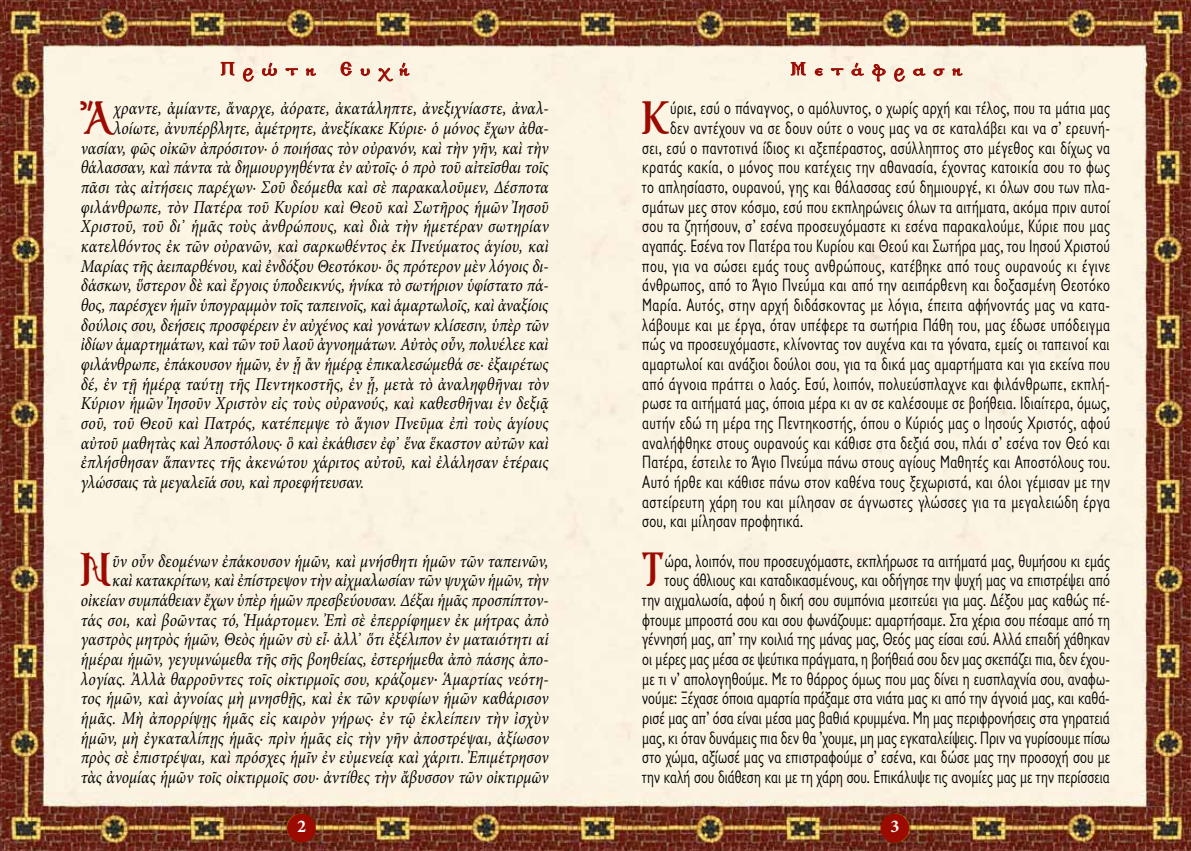
<style>
.page{position:relative;width:1191px;height:851px;background:#fff}
.page>*{position:absolute;margin:0;border:0;box-sizing:border-box;transform-origin:0 0}
.t1{font:700 52.35px "Genesis";color:#9c0b01;scale:.86 1}
.t2{font:700 19.8px "Genesis";color:#9c0b01}
.t3{font:18.15px/19.6px "Gill Sans Hel SCOS";letter-spacing:.015em;color:#000;text-align:right;scale:.86 1}
.t4{font:italic 18.15px/19.6px "Minion Pro 2";letter-spacing:.005em;color:#000;text-align:right;scale:.86 1}
.t5{font:700 18px "Minion Pro";color:#fff}
</style>
<div class="page">
<img style="left:649px;top:0;width:542px;height:850px">
<img style="left:0;top:0;width:531px;height:850px">
<img style="left:531px;top:0;width:118px;height:850px">
<div style="left:287px;top:813px;width:29px;height:29px;background:#9c0b01;border-radius:50%"></div>
<div style="left:880px;top:813px;width:29px;height:29px;background:#9c0b01;border-radius:50%"></div>
<svg style="left:791px;top:62px;width:14px;height:13px"></svg>
<svg style="left:815px;top:68px;width:7px;height:8px"></svg>
<svg style="left:831px;top:68px;width:12px;height:7px"></svg>
<svg style="left:851px;top:63px;width:12px;height:13px"></svg>
<svg style="left:872px;top:64px;width:13px;height:17px"></svg>
<svg style="left:894px;top:68px;width:11px;height:13px"></svg>
<svg style="left:913px;top:68px;width:12px;height:8px"></svg>
<svg style="left:933px;top:69px;width:11px;height:7px"></svg>
<svg style="left:952px;top:68px;width:10px;height:8px"></svg>
<svg style="left:221px;top:52px;width:13px;height:52px"></svg>
<svg style="left:243px;top:68px;width:11px;height:13px"></svg>
<svg style="left:262px;top:63px;width:15px;height:13px"></svg>
<svg style="left:286px;top:68px;width:12px;height:7px"></svg>
<svg style="left:306px;top:68px;width:10px;height:8px"></svg>
<svg style="left:341px;top:62px;width:11px;height:14px"></svg>
<svg style="left:361px;top:68px;width:9px;height:8px"></svg>
<svg style="left:378px;top:68px;width:15px;height:14px"></svg>
<svg style="left:399px;top:63px;width:10px;height:13px"></svg>
<p class="t2" style="left:220px;top:58px;width:96px">Π ρ ώ τ η</p>
<p class="t2" style="left:340px;top:58px;width:70px">Ε υ χ ή</p>
<p class="t2" style="left:790px;top:58px;width:173px">Μ ε τ ά φ ρ α σ η</p>
<h1 class="t1" style="left:83px;top:90px;width:38px">Ἄ</h1>
<p class="t4" style="left:114px;top:99px;width:507px">χραντε, ἀμίαντε, ἄναρχε, ἀόρατε, ἀκατάληπτε, ἀνεξιχνίαστε, ἀναλ-</p>
<p class="t4" style="left:114px;top:118px;width:507px">λοίωτε, ἀνυπέρβλητε, ἀμέτρητε, ἀνεξίκακε Κύριε· ὁ μόνος ἔχων ἀθα-</p>
<p class="t4" style="left:81px;top:138px;width:545px">νασίαν, φῶς οἰκῶν ἀπρόσιτον· ὁ ποιήσας τὸν οὐρανόν, καὶ τὴν γῆν, καὶ τὴν</p>
<p class="t4" style="left:81px;top:158px;width:545px">θάλασσαν, καὶ πάντα τὰ δημιουργηθέντα ἐν αὐτοῖς· ὁ πρὸ τοῦ αἰτεῖσθαι τοῖς</p>
<p class="t4" style="left:81px;top:177px;width:545px">πᾶσι τὰς αἰτήσεις παρέχων· Σοῦ δεόμεθα καὶ σὲ παρακαλοῦμεν, Δέσποτα</p>
<p class="t4" style="left:81px;top:197px;width:545px">φιλάνθρωπε, τὸν Πατέρα τοῦ Κυρίου καὶ Θεοῦ καὶ Σωτῆρος ἡμῶν Ἰησοῦ</p>
<p class="t4" style="left:81px;top:217px;width:545px">Χριστοῦ, τοῦ δι᾿ ἡμᾶς τοὺς ἀνθρώπους, καὶ διὰ τὴν ἡμετέραν σωτηρίαν</p>
<p class="t4" style="left:81px;top:236px;width:545px">κατελθόντος ἐκ τῶν οὐρανῶν, καὶ σαρκωθέντος ἐκ Πνεύματος ἁγίου, καὶ</p>
<p class="t4" style="left:81px;top:256px;width:545px">Μαρίας τῆς ἀειπαρθένου, καὶ ἐνδόξου Θεοτόκου· ὃς πρότερον μὲν λόγοις δι-</p>
<p class="t4" style="left:81px;top:276px;width:545px">δάσκων, ὕστερον δὲ καὶ ἔργοις ὑποδεικνύς, ἡνίκα τὸ σωτήριον ὑφίστατο πά-</p>
<p class="t4" style="left:81px;top:295px;width:545px">θος, παρέσχεν ἡμῖν ὑπογραμμὸν τοῖς ταπεινοῖς, καὶ ἁμαρτωλοῖς, καὶ ἀναξίοις</p>
<p class="t4" style="left:81px;top:315px;width:545px">δούλοις σου, δεήσεις προσφέρειν ἐν αὐχένος καὶ γονάτων κλίσεσιν, ὑπὲρ τῶν</p>
<p class="t4" style="left:81px;top:335px;width:545px">ἰδίων ἁμαρτημάτων, καὶ τῶν τοῦ λαοῦ ἀγνοημάτων. Αὐτὸς οὖν, πολυέλεε καὶ</p>
<p class="t4" style="left:81px;top:354px;width:545px">φιλάνθρωπε, ἐπάκουσον ἡμῶν, ἐν ᾗ ἂν ἡμέρᾳ ἐπικαλεσώμεθά σε· ἐξαιρέτως</p>
<p class="t4" style="left:81px;top:374px;width:545px">δέ, ἐν τῇ ἡμέρᾳ ταύτῃ τῆς Πεντηκοστῆς, ἐν ᾗ, μετὰ τὸ ἀναληφθῆναι τὸν</p>
<p class="t4" style="left:81px;top:394px;width:545px">Κύριον ἡμῶν Ἰησοῦν Χριστὸν εἰς τοὺς οὐρανούς, καὶ καθεσθῆναι ἐν δεξιᾷ</p>
<p class="t4" style="left:81px;top:413px;width:545px">σοῦ, τοῦ Θεοῦ καὶ Πατρός, κατέπεμψε τὸ ἅγιον Πνεῦμα ἐπὶ τοὺς ἁγίους</p>
<p class="t4" style="left:81px;top:433px;width:545px">αὐτοῦ μαθητὰς καὶ Ἀποστόλους· ὃ καὶ ἐκάθισεν ἐφ᾿ ἕνα ἕκαστον αὐτῶν καὶ</p>
<p class="t4" style="left:81px;top:452px;width:545px">ἐπλήσθησαν ἅπαντες τῆς ἀκενώτου χάριτος αὐτοῦ, καὶ ἐλάλησαν ἑτέραις</p>
<p class="t4" style="left:81px;top:472px;width:331px">γλώσσαις τὰ μεγαλεῖά σου, καὶ προεφήτευσαν.</p>
<h1 class="t1" style="left:79px;top:542px;width:40px">Ν</h1>
<p class="t4" style="left:81px;top:551px;width:545px">ῦν οὖν δεομένων ἐπάκουσον ἡμῶν, καὶ μνήσθητι ἡμῶν τῶν ταπεινῶν,<br>καὶ κατακρίτων, καὶ ἐπίστρεψον τὴν αἰχμαλωσίαν τῶν ψυχῶν ἡμῶν, τὴν οἰκείαν συμπάθειαν ἔχων ὑπὲρ ἡμῶν πρεσβεύουσαν. Δέξαι ἡμᾶς προσπίπτον&shy;τάς σοι, καὶ βοῶντας τό, Ἡμάρτομεν. Ἐπὶ σὲ ἐπερρίφημεν ἐκ μήτρας ἀπὸ γαστρὸς μητρὸς ἡμῶν, Θεὸς ἡμῶν σὺ εἶ· ἀλλ᾿ ὅτι ἐξέλιπον ἐν ματαιότητι αἱ ἡμέραι ἡμῶν, γεγυμνώμεθα τῆς σῆς βοηθείας, ἐστερήμεθα ἀπὸ πάσης ἀπο&shy;λογίας. Ἀλλὰ θαρροῦντες τοῖς οἰκτιρμοῖς σου, κράζομεν· Ἁμαρτίας νεότη&shy;τος ἡμῶν, καὶ ἀγνοίας μὴ μνησθῇς, καὶ ἐκ τῶν κρυφίων ἡμῶν καθάρισον ἡμᾶς. Μὴ ἀπορρίψῃς ἡμᾶς εἰς καιρὸν γήρως· ἐν τῷ ἐκλείπειν τὴν ἰσχὺν ἡμῶν, μὴ ἐγκαταλίπῃς ἡμᾶς· πρὶν ἡμᾶς εἰς τὴν γῆν ἀποστρέψαι, ἀξίωσον πρὸς σὲ ἐπιστρέψαι, καὶ πρόσχες ἡμῖν ἐν εὐμενείᾳ καὶ χάριτι. Ἐπιμέτρησον τὰς ἀνομίας ἡμῶν τοῖς οἰκτιρμοῖς σου· ἀντίθες τὴν ἄβυσσον τῶν οἰκτιρμῶν</p>
<h1 class="t1" style="left:641px;top:90px;width:35px">Κ</h1>
<p class="t3" style="left:670px;top:99px;width:513px">ύριε, εσύ ο πάναγνος, ο αμόλυντος, ο χωρίς αρχή και τέλος, που τα μάτια μας</p>
<p class="t3" style="left:670px;top:119px;width:513px">δεν αντέχουν να σε δουν ούτε ο νους μας να σε καταλάβει και να σ’ ερευνή-</p>
<p class="t3" style="left:642px;top:138px;width:545px">σει, εσύ ο παντοτινά ίδιος κι αξεπέραστος, ασύλληπτος στο μέγεθος και δίχως να</p>
<p class="t3" style="left:642px;top:158px;width:545px">κρατάς κακία, ο μόνος που κατέχεις την αθανασία, έχοντας κατοικία σου το φως</p>
<p class="t3" style="left:642px;top:178px;width:545px">το απλησίαστο, ουρανού, γης και θάλασσας εσύ δημιουργέ, κι όλων σου των πλα-</p>
<p class="t3" style="left:642px;top:197px;width:545px">σμάτων μες στον κόσμο, εσύ που εκπληρώνεις όλων τα αιτήματα, ακόμα πριν αυτοί</p>
<p class="t3" style="left:642px;top:217px;width:545px">σου τα ζητήσουν, σ’ εσένα προσευχόμαστε κι εσένα παρακαλούμε, Κύριε που μας</p>
<p class="t3" style="left:642px;top:236px;width:545px">αγαπάς. Εσένα τον Πατέρα του Κυρίου και Θεού και Σωτήρα μας, του Ιησού Χριστού</p>
<p class="t3" style="left:642px;top:256px;width:545px">που, για να σώσει εμάς τους ανθρώπους, κατέβηκε από τους ουρανούς κι έγινε</p>
<p class="t3" style="left:642px;top:276px;width:545px">άνθρωπος, από το Άγιο Πνεύμα και από την αειπάρθενη και δοξασμένη Θεοτόκο</p>
<p class="t3" style="left:642px;top:295px;width:545px">Μαρία. Αυτός, στην αρχή διδάσκοντας με λόγια, έπειτα αφήνοντάς μας να κατα-</p>
<p class="t3" style="left:642px;top:315px;width:545px">λάβουμε και με έργα, όταν υπέφερε τα σωτήρια Πάθη του, μας έδωσε υπόδειγμα</p>
<p class="t3" style="left:642px;top:335px;width:545px">πώς να προσευχόμαστε, κλίνοντας τον αυχένα και τα γόνατα, εμείς οι ταπεινοί και</p>
<p class="t3" style="left:642px;top:354px;width:545px">αμαρτωλοί και ανάξιοι δούλοι σου, για τα δικά μας αμαρτήματα και για εκείνα που</p>
<p class="t3" style="left:642px;top:374px;width:545px">από άγνοια πράττει ο λαός. Εσύ, λοιπόν, πολυεύσπλαχνε και φιλάνθρωπε, εκπλή-</p>
<p class="t3" style="left:642px;top:394px;width:545px">ρωσε τα αιτήματά μας, όποια μέρα κι αν σε καλέσουμε σε βοήθεια. Ιδιαίτερα, όμως,</p>
<p class="t3" style="left:642px;top:413px;width:545px">αυτήν εδώ τη μέρα της Πεντηκοστής, όπου ο Κύριός μας ο Ιησούς Χριστός, αφού</p>
<p class="t3" style="left:642px;top:433px;width:545px">αναλήφθηκε στους ουρανούς και κάθισε στα δεξιά σου, πλάι σ’ εσένα τον Θεό και</p>
<p class="t3" style="left:642px;top:453px;width:545px">Πατέρα, έστειλε το Άγιο Πνεύμα πάνω στους αγίους Μαθητές και Αποστόλους του.</p>
<p class="t3" style="left:642px;top:472px;width:545px">Αυτό ήρθε και κάθισε πάνω στον καθένα τους ξεχωριστά, και όλοι γέμισαν με την</p>
<p class="t3" style="left:642px;top:492px;width:545px">αστείρευτη χάρη του και μίλησαν σε άγνωστες γλώσσες για τα μεγαλειώδη έργα</p>
<p class="t3" style="left:642px;top:512px;width:189px">σου, και μίλησαν προφητικά.</p>
<h1 class="t1" style="left:641px;top:542px;width:30px">Τ</h1>
<p class="t3" style="left:642px;top:551px;width:545px">ώρα, λοιπόν, που προσευχόμαστε, εκπλήρωσε τα αιτήματά μας, θυμήσου κι εμάς τους άθλιους και καταδικασμένους, και οδήγησε την ψυχή μας να επιστρέψει από<br>την αιχμαλωσία, αφού η δική σου συμπόνια μεσιτεύει για μας. Δέξου μας καθώς πέ&shy;φτουμε μπροστά σου και σου φωνάζουμε: αμαρτήσαμε. Στα χέρια σου πέσαμε από τη γέννησή μας, απ’ την κοιλιά της μάνας μας, Θεός μας είσαι εσύ. Αλλά επειδή χάθηκαν οι μέρες μας μέσα σε ψεύτικα πράγματα, η βοήθειά σου δεν μας σκεπάζει πια, δεν έχου&shy;με τι ν’ απολογηθούμε. Με το θάρρος όμως που μας δίνει η ευσπλαχνία σου, αναφω&shy;νούμε: Ξέχασε όποια αμαρτία πράξαμε στα νιάτα μας κι από την άγνοιά μας, και καθά&shy;ρισέ μας απ’ όσα είναι μέσα μας βαθιά κρυμμένα. Μη μας περιφρονήσεις στα γηρατειά μας, κι όταν δυνάμεις πια δεν θα ’χουμε, μη μας εγκαταλείψεις. Πριν να γυρίσουμε πίσω στο χώμα, αξίωσέ μας να επιστραφούμε σ’ εσένα, και δώσε μας την προσοχή σου με την καλή σου διάθεση και με τη χάρη σου. Επικάλυψε τις ανομίες μας με την περίσσεια</p>
<p class="t5" style="left:297px;top:813px;width:10px">2</p>
<p class="t5" style="left:890px;top:813px;width:10px">3</p>
</div>
